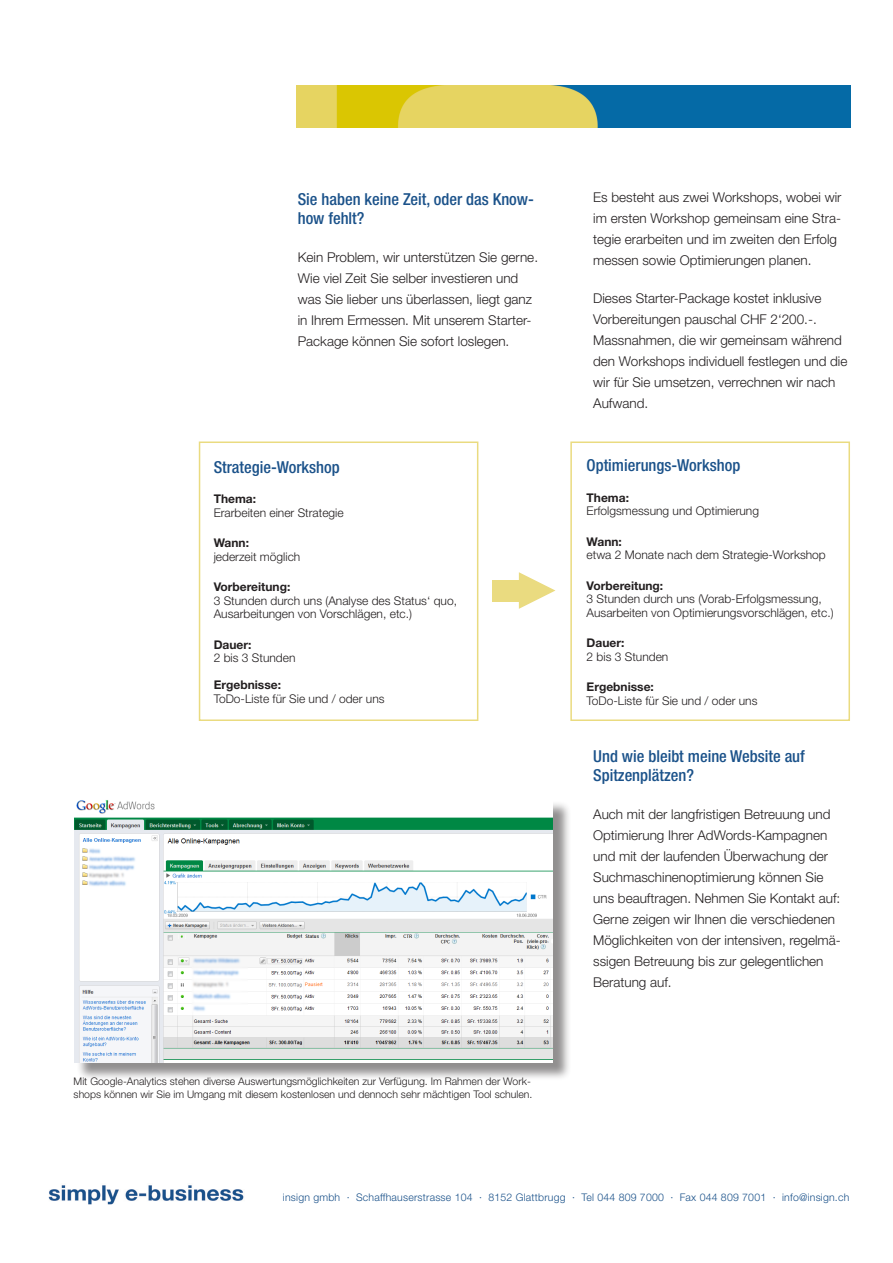
<style>
.page{position:relative;width:893px;height:1263px;background:#fff}
.page>*{position:absolute;margin:0;border:0;box-sizing:border-box;transform-origin:0 0}
.Überschrift_innerhal{font:500 condensed 16.5px/19.5px "Helvetica Neue LT Std";color:#1b528a}
.Fliesstext{font:300 13.5px/21px "Helvetica Neue LT Std";color:#231f20}
.small_text{font:300 12px/13.5px "Helvetica Neue LT Std";color:#231f20}
.Legende{font:300 10.5px/13.5px "Helvetica Neue LT Std";color:#231f20}
.Master__Footer{font:300 10.5px "Helvetica Neue LT Std";letter-spacing:.02em;color:#1b528a}
.s1{font-weight:700}
</style>
<div class="page">
<img style="left:48px;top:1185px;width:196px;height:20px">
<img style="left:297px;top:85px;width:553px;height:43px">
<div style="left:76px;top:801px;width:573px;height:304px;background:#231f20;opacity:.5"></div>
<img style="left:74px;top:800px;width:479px;height:262px">
<div style="left:493px;top:580px;width:36px;height:21px;background:#eadb80"></div>
<svg style="left:519px;top:572px;width:36px;height:37px"></svg>
<div style="left:570px;top:441px;width:280px;height:280px;border:2px solid #eadb80"></div>
<div style="left:199px;top:441px;width:279px;height:280px;border:2px solid #eadb80"></div>
<p class="Überschrift_innerhal" style="left:298px;top:189px;width:238px">Sie haben keine Zeit, oder das Know&shy;how fehlt?</p>
<p class="Fliesstext" style="left:298px;top:246px;width:242px">Kein Problem, wir unterstützen Sie gerne.<br>Wie viel Zeit Sie selber investieren und was Sie lieber uns überlassen, liegt ganz in Ihrem Ermessen. Mit unserem Starter-Package können Sie sofort loslegen.</p>
<p class="Überschrift_innerhal" style="left:214px;top:457px;width:128px">Strategie-Workshop</p>
<p class="small_text" style="left:214px;top:492px;width:132px"><span class="s1">Thema:<br></span>Erarbeiten einer Strategie</p>
<p class="small_text" style="left:214px;top:536px;width:88px"><span class="s1">Wann:<br></span>jederzeit möglich</p>
<p class="small_text" style="left:214px;top:580px;width:245px"><span class="s1">Vorbereitung:<br></span>3 Stunden durch uns (Analyse des Status‘ quo,<br>Ausarbeitungen von Vorschlägen, etc.)</p>
<p class="small_text" style="left:214px;top:638px;width:83px"><span class="s1">Dauer:<br></span>2 bis 3 Stunden</p>
<p class="small_text" style="left:214px;top:678px;width:172px"><span class="s1">Ergebnisse:<br></span>ToDo-Liste für Sie und / oder uns</p>
<p class="Legende" style="left:74px;top:1074px;width:460px">Mit Google-Analytics stehen diverse Auswertungsmöglichkeiten zur Verfügung. Im Rahmen der Work&shy;shops können wir Sie im Umgang mit diesem kostenlosen und dennoch sehr mächtigen Tool schulen.</p>
<p class="Fliesstext" style="left:593px;top:187px;width:250px">Es besteht aus zwei Workshops, wobei wir im ersten Workshop gemeinsam eine Stra&shy;tegie erarbeiten und im zweiten den Erfolg messen sowie Optimierungen planen.</p>
<p class="Fliesstext" style="left:593px;top:288px;width:256px">Dieses Starter-Package kostet inklusive Vorbereitungen pauschal CHF 2‘200.-.<br>Massnahmen, die wir gemeinsam während den Workshops individuell festlegen und die wir für Sie umsetzen, verrechnen wir nach Aufwand.</p>
<p class="Überschrift_innerhal" style="left:587px;top:455px;width:155px">Optimierungs-Workshop</p>
<p class="small_text" style="left:587px;top:490px;width:174px"><span class="s1">Thema:<br></span>Erfolgsmessung und Optimierung</p>
<p class="small_text" style="left:587px;top:534px;width:241px"><span class="s1">Wann:<br></span>etwa 2 Monate nach dem Strategie-Workshop</p>
<p class="small_text" style="left:587px;top:578px;width:248px"><span class="s1">Vorbereitung:<br></span>3 Stunden durch uns (Vorab-Erfolgsmessung,<br>Ausarbeiten von Optimierungsvorschlägen, etc.)</p>
<p class="small_text" style="left:587px;top:636px;width:83px"><span class="s1">Dauer:<br></span>2 bis 3 Stunden</p>
<p class="small_text" style="left:587px;top:680px;width:172px"><span class="s1">Ergebnisse:<br></span>ToDo-Liste für Sie und / oder uns</p>
<p class="Überschrift_innerhal" style="left:593px;top:746px;width:213px">Und wie bleibt meine Website auf<br>Spitzenplätzen?</p>
<p class="Fliesstext" style="left:593px;top:804px;width:249px">Auch mit der langfristigen Betreuung und Optimierung Ihrer AdWords-Kampagnen und mit der laufenden Überwachung der Suchmaschinenoptimierung können Sie uns beauftragen. Nehmen Sie Kontakt auf:<br>Gerne zeigen wir Ihnen die verschiedenen Möglichkeiten von der intensiven, regelmä&shy;ssigen Betreuung bis zur gelegentlichen Beratung auf.</p>
<p class="Master__Footer" style="left:283px;top:1190px;width:568px">insign gmbh · Schaffhauserstrasse 104 · 8152 Glattbrugg · Tel 044 809 7000 · Fax 044 809 7001 · info@insign.ch</p>
</div>
